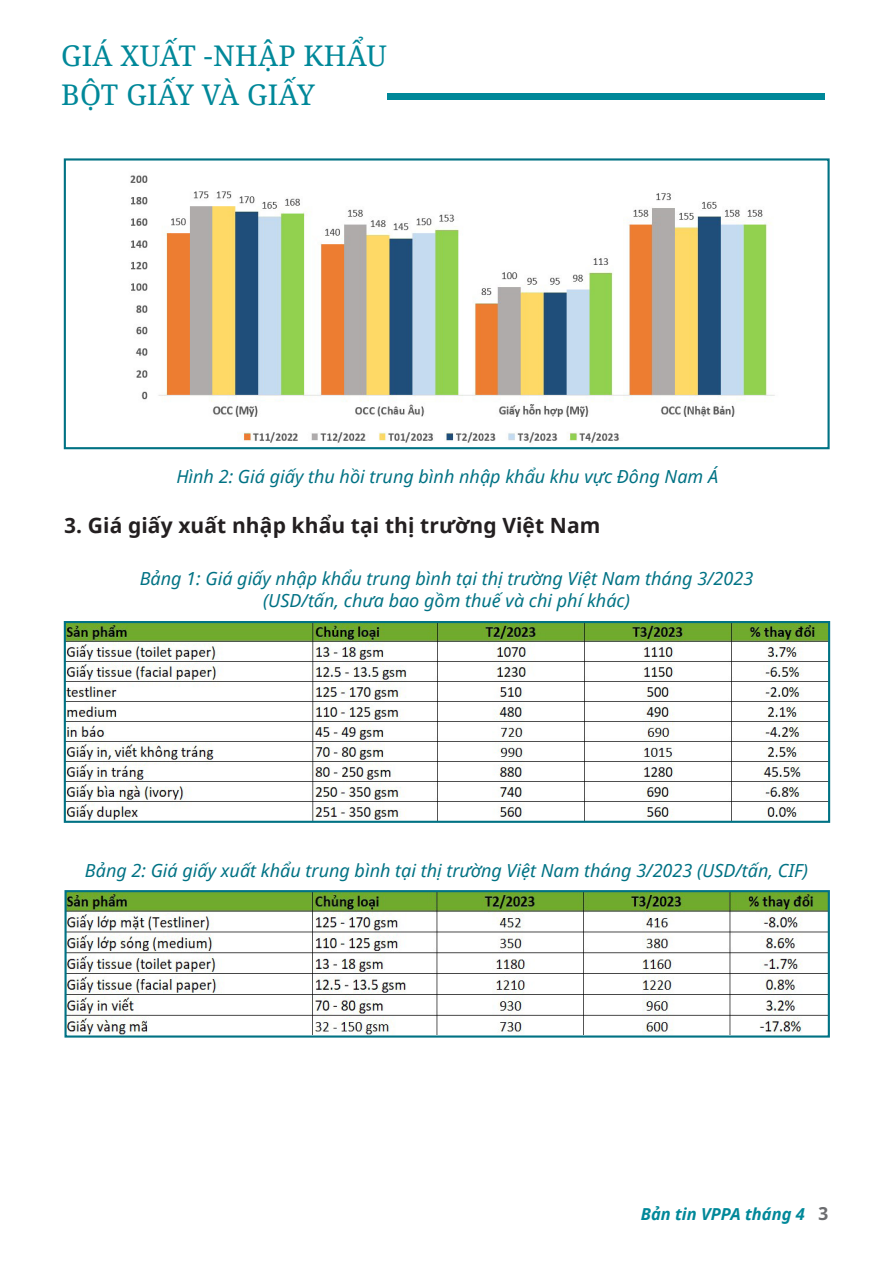
<style>
.page{position:relative;width:893px;height:1263px;background:#fff}
.page>*{position:absolute;margin:0;border:0;box-sizing:border-box;transform-origin:0 0}
.t1{font:28.5px/39px "Noto Serif";letter-spacing:.01em;color:#089}
.t2{font:700 21px "Noto Sans";letter-spacing:.005em;color:#231f20}
.t3{font:italic 18px "Noto Sans";color:#007284}
.t4{font:italic 700 16.5px "Noto Sans";color:#089}
.s1{font-style:normal;font-size:18px;color:#6c6d70}
</style>
<div class="page">
<div style="left:387px;top:94px;width:437px;height:6px;background:#089"></div>
<img style="left:130px;top:175px;width:645px;height:268px">
<div style="left:64px;top:158px;width:766px;height:291px;border:2px solid #007284"></div>
<img style="left:67px;top:624px;width:760px;height:196px">
<div style="left:64px;top:621px;width:766px;height:202px;border:2px solid #007284"></div>
<img style="left:67px;top:893px;width:760px;height:141px">
<div style="left:64px;top:890px;width:766px;height:147px;border:2px solid #007284"></div>
<h1 class="t1" style="left:61px;top:35px;width:327px">GIÁ XUẤT -NHẬP KHẨU<br>BỘT GIẤY VÀ GIẤY</h1>
<p class="t3" style="left:176px;top:464px;width:543px">Hình 2: Giá giấy thu hồi trung bình nhập khẩu khu vực Đông Nam Á</p>
<p class="t2" style="left:65px;top:510px;width:537px">3. Giá giấy xuất nhập khẩu tại thị trường Việt Nam</p>
<p class="t3" style="left:140px;top:566px;width:615px">Bảng 1: Giá giấy nhập khẩu trung bình tại thị trường Việt Nam tháng 3/2023</p>
<p class="t3" style="left:263px;top:588px;width:368px">(USD/tấn, chưa bao gồm thuế và chi phí khác)</p>
<p class="t3" style="left:85px;top:858px;width:725px">Bảng 2: Giá giấy xuất khẩu trung bình tại thị trường Việt Nam tháng 3/2023 (USD/tấn, CIF)</p>
<p class="t4" style="left:641px;top:1202px;width:189px">Bản tin VPPA tháng 4 <span class="s1">3</span></p>
</div>
